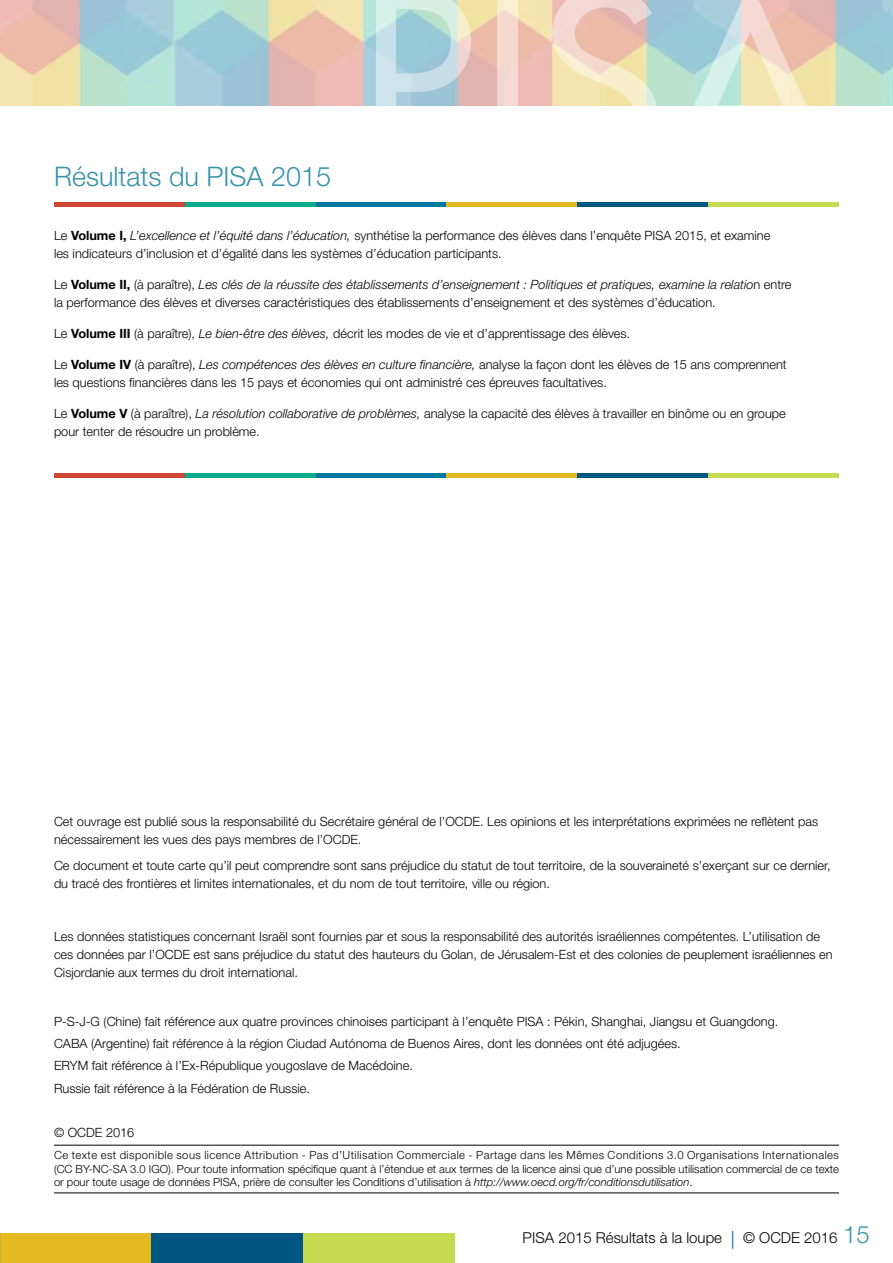
<style>
.page{position:relative;width:893px;height:1263px;background:#fff}
.page>*{position:absolute;margin:0;border:0;box-sizing:border-box;transform-origin:0 0}
._01_Titre_rouge{font:300 27px "Helvetica Neue LT Std";color:#3994aa}
.t1{font:300 15px "Helvetica Neue LT Std";color:#000}
._04_Txt_courant{font:300 12.75px/18px "Helvetica Neue LT Std";color:#000}
._04_Txt_courant-2{font:300 11.25px/13.5px "Helvetica Neue LT Std";color:#000;text-align:justify}
.s1{font-weight:700}
.s2{font-style:italic}
.s3{font-size:24px;color:#3994aa}
</style>
<div class="page">
<img style="left:0;top:0;width:893px;height:105px">
<svg style="left:732px;top:1231px;width:1px;height:18px"></svg>
<div style="left:0;top:1233px;width:151px;height:30px;background:#e5ba21"></div>
<div style="left:151px;top:1233px;width:152px;height:30px;background:#005681"></div>
<div style="left:303px;top:1233px;width:152px;height:30px;background:#c7db51"></div>
<svg style="left:376px;top:0;width:95px;height:106px;background:#bed7d9"></svg>
<svg style="left:497px;top:0;width:21px;height:106px;background:#f4dacf"></svg>
<svg style="left:544px;top:0;width:114px;height:106px;background:#ead4ba"></svg>
<svg style="left:664px;top:0;width:173px;height:106px;background:#d2d4c5"></svg>
<svg style="left:0;top:1234px;width:1px;height:29px"></svg>
<hr style="left:54px;top:1145px;width:785px;height:1px;background:#000">
<hr style="left:54px;top:1192px;width:785px;height:1px;background:#000">
<hr style="left:54px;top:202px;width:131px;height:4px;background:#d14533">
<hr style="left:185px;top:202px;width:131px;height:4px;background:#08ae89">
<hr style="left:316px;top:202px;width:130px;height:4px;background:#0078a1">
<hr style="left:446px;top:202px;width:131px;height:4px;background:#e3ba21">
<hr style="left:577px;top:202px;width:131px;height:4px;background:#005782">
<hr style="left:708px;top:202px;width:131px;height:4px;background:#c7db4e">
<div style="left:54px;top:473px;width:131px;height:5px;background:#d14533"></div>
<div style="left:185px;top:473px;width:131px;height:5px;background:#08ae89"></div>
<div style="left:316px;top:473px;width:130px;height:5px;background:#0078a1"></div>
<div style="left:446px;top:473px;width:131px;height:5px;background:#e3ba21"></div>
<div style="left:577px;top:473px;width:131px;height:5px;background:#005782"></div>
<div style="left:708px;top:473px;width:131px;height:5px;background:#c7db4e"></div>
<p class="_01_Titre_rouge" style="left:54px;top:160px;width:279px">Résultats du PISA 2015</p>
<p class="_04_Txt_courant" style="left:54px;top:227px;width:718px">Le <span class="s1">Volume I,</span> <span class="s2">L’excellence et l’équité dans l’éducation,</span> synthétise la performance des élèves dans l’enquête PISA 2015, et examine les indicateurs d’inclusion et d’égalité dans les systèmes d’éducation participants.</p>
<p class="_04_Txt_courant" style="left:54px;top:275px;width:739px">Le <span class="s1">Volume II,</span> (à paraître), <span class="s2">Les clés de la réussite des établissements d’enseignement : Politiques et pratiques, examine la relatio</span>n entre la performance des élèves et diverses caractéristiques des établissements d’enseignement et des systèmes d’éducation.</p>
<p class="_04_Txt_courant" style="left:54px;top:324px;width:578px">Le <span class="s1">Volume III</span> (à paraître), <span class="s2">Le bien-être des élèves,</span> décrit les modes de vie et d’apprentissage des élèves.</p>
<p class="_04_Txt_courant" style="left:54px;top:355px;width:734px">Le <span class="s1">Volume IV</span> (à paraître), <span class="s2">Les compétences des élèves en culture financière,</span> analyse la façon dont les élèves de 15 ans comprennent les questions financières dans les 15 pays et économies qui ont administré ces épreuves facultatives.</p>
<p class="_04_Txt_courant" style="left:54px;top:404px;width:733px">Le <span class="s1">Volume V</span> (à paraître), <span class="s2">La résolution collaborative de problèmes,</span> analyse la capacité des élèves à travailler en binôme ou en groupe pour tenter de résoudre un problème.</p>
<p class="_04_Txt_courant" style="left:54px;top:812px;width:766px">Cet ouvrage est publié sous la responsabilité du Secrétaire général de l’OCDE. Les opinions et les interprétations exprimées ne reflètent pas nécessairement les vues des pays membres de l’OCDE.</p>
<p class="_04_Txt_courant" style="left:54px;top:856px;width:778px">Ce document et toute carte qu’il peut comprendre sont sans préjudice du statut de tout territoire, de la souveraineté s’exerçant sur ce dernier, du tracé des frontières et limites internationales, et du nom de tout territoire, ville ou région.</p>
<p class="_04_Txt_courant" style="left:54px;top:927px;width:780px">Les données statistiques concernant Israël sont fournies par et sous la responsabilité des autorités israéliennes compétentes. L’utilisation de ces données par l’OCDE est sans préjudice du statut des hauteurs du Golan, de Jérusalem‑Est et des colonies de peuplement israéliennes en<br>Cisjordanie aux termes du droit international.</p>
<p class="_04_Txt_courant" style="left:54px;top:1012px;width:726px">P-S-J-G (Chine) fait référence aux quatre provinces chinoises participant à l’enquête PISA : Pékin, Shanghai, Jiangsu et Guangdong.</p>
<p class="_04_Txt_courant" style="left:54px;top:1034px;width:628px">CABA (Argentine) fait référence à la région Ciudad Autónoma de Buenos Aires, dont les données ont été adjugées.</p>
<p class="_04_Txt_courant" style="left:54px;top:1056px;width:360px">ERYM fait référence à l’Ex-République yougoslave de Macédoine.</p>
<p class="_04_Txt_courant" style="left:54px;top:1079px;width:258px">Russie fait référence à la Fédération de Russie.</p>
<p class="_04_Txt_courant" style="left:54px;top:1123px;width:82px">© OCDE 2016</p>
<p class="_04_Txt_courant-2" style="left:54px;top:1148px;width:787px">Ce texte est disponible sous licence Attribution - Pas d’Utilisation Commerciale - Partage dans les Mêmes Conditions 3.0 Organisations Internationales (CC BY-NC-SA 3.0 IGO). Pour toute information spécifique quant à l’étendue et aux termes de la licence ainsi que d’une possible utilisation commercial de ce texte or pour toute usage de données PISA, prière de consulter les Conditions d’utilisation à <span class="s2">http://www.oecd.org/fr/conditionsdutilisation</span>.</p>
<p class="t1" style="left:523px;top:1228px;width:201px">PISA 2015 Résultats à la loupe</p>
<p class="t1" style="left:743px;top:1228px;width:128px">© OCDE 2016 <span class="s3">15</span></p>
</div>
